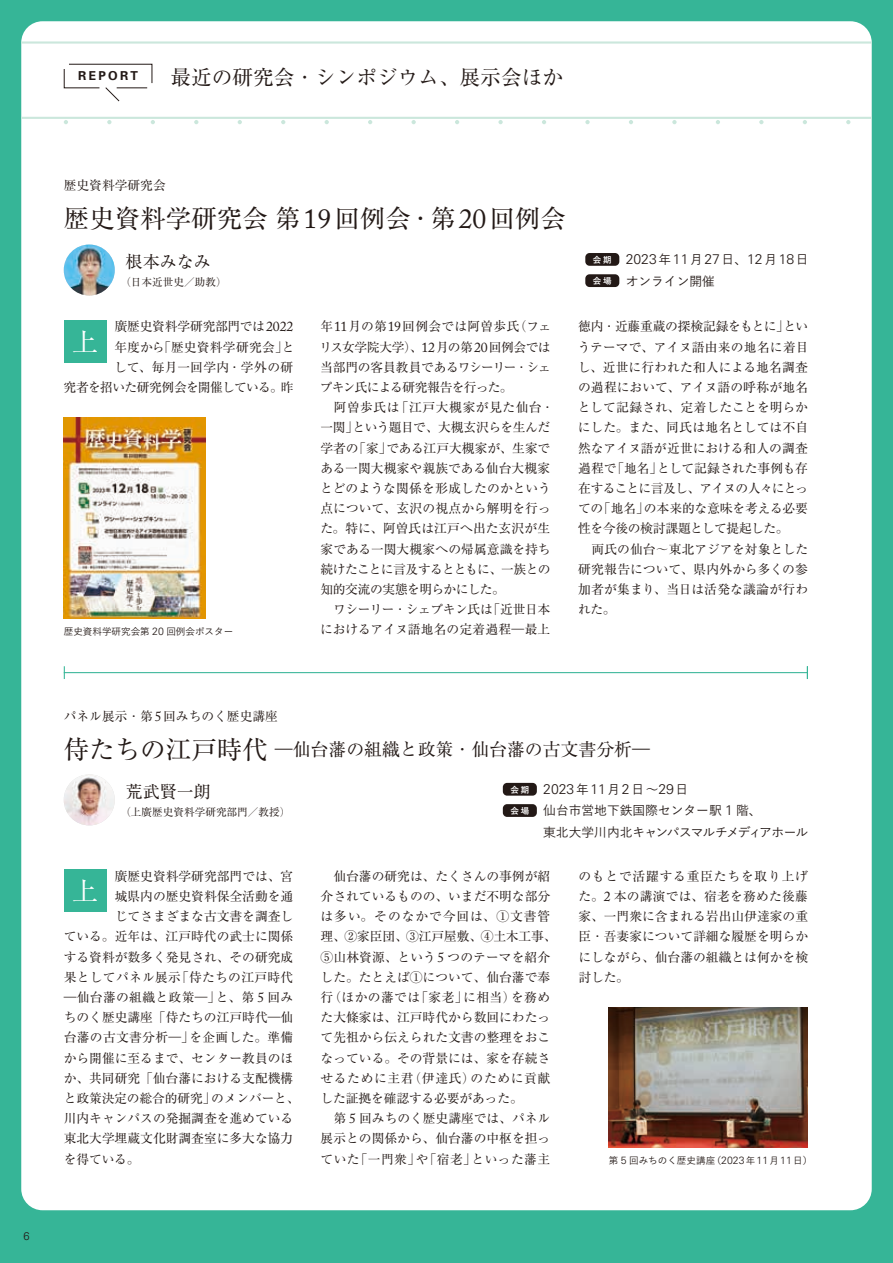
<style>
.page{position:relative;width:893px;height:1263px;background:#36b597}
.page>*{position:absolute;margin:0;border:0;box-sizing:border-box;transform-origin:0 0}
.t1{font:26.55px "Ryumin Pr 6 N";color:#fff}
.t2{font:25.5px "Ryumin Pr 6 N";color:#231916}
.t3{font:20.7px "Ryumin Pr 6 N";color:#231916}
.t4{font:17.85px "Ryumin Pr 6 N";color:#231916}
.t5{font:16.95px "Ryumin Pr 6 N";color:#231916}
.t6{font:300 14.1px "Univers";color:#231916}
.t7{font:12.75px/20.2px "Ryumin Pr 6 N";color:#231916}
.t8{font:12.75px/20.2px "Ryumin Pr 6 N";letter-spacing:-.02em;color:#231916;text-align:right}
.t9{font:12.75px "Ryumin Pr 6 N";letter-spacing:.025em;color:#231916}
.t10{font:500 12.75px/21.3px "Yu Go";color:#231916}
.t11{font:700 12.3px "Univers";letter-spacing:.18em;color:#231916}
.t12{font:300 11.1px "Univers";color:#231916}
.t13{font:10.65px "Ryumin Pr 6 N";color:#231916}
.t14{font:500 9.6px "Yu Go";color:#231916}
.t15{font:700 8.55px "Yu Go";letter-spacing:.2em;color:#fff}
.s1{font-weight:300}
.s2{font-family:"Adobe Caslon Pro";font-size:27.6px}
.s3{font-family:"Yu Go";font-weight:500;font-size:12.75px}
.s4{font-family:"Adobe Caslon Pro";font-size:13.8px}
.s5{font-family:"Univers";font-weight:300;font-size:10.5px}
.s6{font-size:25.5px}
.s7{font-family:"Univers";font-weight:300;font-size:14.1px}
</style>
<div class="page">
<div style="left:21px;top:21px;width:851px;height:1189px;background:#fff;border-radius:21px"></div>
<hr style="left:21px;top:41px;width:851px;height:3px;background:#cbe7dc">
<hr style="left:21px;top:117px;width:851px;height:2px;background:#cbe7dc">
<svg style="left:64px;top:120px;width:4px;height:4px"></svg>
<svg style="left:846px;top:120px;width:4px;height:4px"></svg>
<svg style="left:803px;top:120px;width:4px;height:4px"></svg>
<svg style="left:759px;top:120px;width:4px;height:4px"></svg>
<svg style="left:716px;top:120px;width:4px;height:4px"></svg>
<svg style="left:672px;top:120px;width:5px;height:4px"></svg>
<svg style="left:629px;top:120px;width:4px;height:4px"></svg>
<svg style="left:585px;top:120px;width:5px;height:4px"></svg>
<svg style="left:542px;top:120px;width:4px;height:4px"></svg>
<svg style="left:498px;top:120px;width:5px;height:4px"></svg>
<svg style="left:455px;top:120px;width:4px;height:4px"></svg>
<svg style="left:411px;top:120px;width:5px;height:4px"></svg>
<svg style="left:368px;top:120px;width:4px;height:4px"></svg>
<svg style="left:325px;top:120px;width:4px;height:4px"></svg>
<svg style="left:281px;top:120px;width:4px;height:4px"></svg>
<svg style="left:238px;top:120px;width:4px;height:4px"></svg>
<svg style="left:194px;top:120px;width:4px;height:4px"></svg>
<svg style="left:151px;top:120px;width:4px;height:4px"></svg>
<svg style="left:107px;top:120px;width:4px;height:4px"></svg>
<svg style="left:63px;top:63px;width:90px;height:39px"></svg>
<hr style="left:64px;top:672px;width:744px;height:1px;background:#36b597">
<svg style="left:64px;top:666px;width:1px;height:13px"></svg>
<svg style="left:807px;top:666px;width:1px;height:13px"></svg>
<img style="left:64px;top:774px;width:51px;height:51px;border-radius:26px">
<img style="left:64px;top:244px;width:51px;height:52px;border-radius:26px">
<div style="left:585px;top:253px;width:34px;height:13px;background:#231916;border-radius:4px"></div>
<div style="left:585px;top:274px;width:34px;height:13px;background:#231916;border-radius:4px"></div>
<img style="left:64px;top:417px;width:142px;height:201px">
<div style="left:64px;top:320px;width:42px;height:43px;background:#36b597"></div>
<div style="left:503px;top:783px;width:34px;height:13px;background:#231916;border-radius:4px"></div>
<div style="left:503px;top:804px;width:34px;height:13px;background:#231916;border-radius:4px"></div>
<img style="left:609px;top:1007px;width:198px;height:140px">
<div style="left:64px;top:870px;width:42px;height:42px;background:#36b597"></div>
<p class="t11" style="left:78px;top:68px;width:61px">REPORT</p>
<h3 class="t3" style="left:171px;top:61px;width:394px">最近の研究会<span class="s1">・</span>シンポジウム<span class="s1">、</span>展示会ほか</h3>
<p class="t12" style="left:24px;top:1229px;width:8px">6</p>
<p class="t7" style="left:64px;top:175px;width:104px">歴史資料学研究会</p>
<h2 class="t2" style="left:64px;top:199px;width:504px">歴史資料学研究会第<span class="s2">19</span>回例会<span class="s1">・</span>第<span class="s2">20</span>回例会</h2>
<h3 class="t5" style="left:126px;top:248px;width:87px">根本みなみ</h3>
<p class="t13" style="left:120px;top:273px;width:108px"><span class="s1">（</span>日本近世史<span class="s1">／</span>助教<span class="s1">）</span></p>
<p class="t15" style="left:593px;top:255px;width:20px">会期</p>
<p class="t15" style="left:593px;top:276px;width:20px">会場</p>
<p class="t6" style="left:626px;top:251px;width:184px">2023<span class="s3">年</span>11<span class="s3">月</span>27<span class="s3">日、</span>12<span class="s3">月</span>18<span class="s3">日</span></p>
<p class="t10" style="left:626px;top:269px;width:91px">オンライン開催</p>
<p class="t8" style="left:64px;top:316px;width:232px">廣歴史資料学研究部門では<span class="s4">2022<br></span>年度から<span class="s1">「</span>歴史資料学研究会<span class="s1">」</span>と<br>して<span class="s1">、</span>毎月一回学内<span class="s1">・</span>学外の研<br>究者を招いた研究例会を開催している<span class="s1">。</span>昨</p>
<h1 class="t1" style="left:72px;top:321px;width:28px">上</h1>
<p class="t14" style="left:64px;top:622px;width:171px">歴史資料学研究会第 <span class="s5">20</span> 回例会ポスター</p>
<p class="t7" style="left:320px;top:316px;width:236px">年<span class="s4">11</span>月の第<span class="s4">19</span>回例会では阿曽歩氏<span class="s1">（</span>フェリス女学院大学<span class="s1">）、</span><span class="s4">12</span>月の第<span class="s4">20</span>回例会では当部門の客員教員であるワシーリー<span class="s1">・</span>シェプキン氏による研究報告を行った<span class="s1">。<br></span>　阿曽歩氏は<span class="s1">「</span>江戸大槻家が見た仙台<span class="s1">・</span>一関<span class="s1">」</span>という題目で<span class="s1">、</span>大槻玄沢らを生んだ学者の<span class="s1">「</span>家<span class="s1">」</span>である江戸大槻家が<span class="s1">、</span>生家である一関大槻家や親族である仙台大槻家とどのような関係を形成したのかという点について<span class="s1">、</span>玄沢の視点から解明を行った<span class="s1">。</span>特に<span class="s1">、</span>阿曽氏は江戸へ出た玄沢が生家である一関大槻家への帰属意識を持ち続けたことに言及するとともに<span class="s1">、</span>一族との知的交流の実態を明らかにした<span class="s1">。<br></span>　ワシーリー<span class="s1">・</span>シェプキン氏は<span class="s1">「</span>近世日本におけるアイヌ語地名の定着過程<span class="s1">―</span>最上</p>
<p class="t7" style="left:578px;top:316px;width:232px">徳内<span class="s1">・</span>近藤重蔵の探検記録をもとに<span class="s1">」</span>というテーマで<span class="s1">、</span>アイヌ語由来の地名に着目し<span class="s1">、</span>近世に行われた和人による地名調査の過程において<span class="s1">、</span>アイヌ語の呼称が地名として記録され<span class="s1">、</span>定着したことを明らかにした<span class="s1">。</span>また<span class="s1">、</span>同氏は地名としては不自然なアイヌ語が近世における和人の調査過程で<span class="s1">「</span>地名<span class="s1">」</span>として記録された事例も存在することに言及し<span class="s1">、</span>アイヌの人々にとっての<span class="s1">「</span>地名<span class="s1">」</span>の本来的な意味を考える必要性を今後の検討課題として提起した<span class="s1">。<br></span>　両氏の仙台<span class="s1">～</span>東北アジアを対象とした研究報告について<span class="s1">、</span>県内外から多くの参加者が集まり<span class="s1">、</span>当日は活発な議論が行われた<span class="s1">。</span></p>
<p class="t7" style="left:64px;top:705px;width:216px">パネル展示<span class="s1">・</span>第<span class="s4">5</span>回みちのく歴史講座</p>
<h3 class="t4" style="left:64px;top:735px;width:588px"><span class="s6">侍たちの江戸時代</span> <span class="s1">―</span>仙台藩の組織と政策<span class="s1">・</span>仙台藩の古文書分析<span class="s1">―</span></h3>
<h3 class="t5" style="left:126px;top:778px;width:87px">荒武賢一朗</h3>
<p class="t13" style="left:120px;top:803px;width:172px"><span class="s1">（</span>上廣歴史資料学研究部門<span class="s1">／</span>教授<span class="s1">）</span></p>
<p class="t7" style="left:115px;top:865px;width:180px">廣歴史資料学研究部門では<span class="s1">、</span>宮</p>
<p class="t7" style="left:115px;top:885px;width:180px">城県内の歴史資料保全活動を通</p>
<p class="t7" style="left:115px;top:906px;width:180px">じてさまざまな古文書を調査し</p>
<p class="t7" style="left:64px;top:926px;width:231px">ている<span class="s1">。</span>近年は<span class="s1">、</span>江戸時代の武士に関係</p>
<p class="t7" style="left:64px;top:946px;width:231px">する資料が数多く発見され<span class="s1">、</span>その研究成</p>
<p class="t9" style="left:64px;top:967px;width:231px">果としてパネル展示<span class="s1">「</span>侍たちの江戸時代</p>
<p class="t9" style="left:64px;top:987px;width:231px"><span class="s1">―</span>仙台藩の組織と政策<span class="s1">―」</span>と<span class="s1">、</span>第 <span class="s4">5</span> 回み</p>
<p class="t7" style="left:64px;top:1007px;width:231px">ちのく歴史講座<span class="s1">「</span>侍たちの江戸時代<span class="s1">―</span>仙</p>
<p class="t9" style="left:64px;top:1028px;width:231px">台藩の古文書分析<span class="s1">―」</span>を企画した<span class="s1">。</span>準備</p>
<p class="t7" style="left:64px;top:1047px;width:231px">から開催に至るまで<span class="s1">、</span>センター教員のほ</p>
<p class="t7" style="left:64px;top:1067px;width:231px">か<span class="s1">、</span>共同研究<span class="s1">「</span>仙台藩における支配機構</p>
<p class="t7" style="left:64px;top:1087px;width:237px">と政策決定の総合的研究<span class="s1">」</span>のメンバーと<span class="s1">、</span></p>
<p class="t7" style="left:64px;top:1108px;width:231px">川内キャンパスの発掘調査を進めている</p>
<p class="t7" style="left:64px;top:1128px;width:231px">東北大学埋蔵文化財調査室に多大な協力</p>
<p class="t7" style="left:64px;top:1148px;width:77px">を得ている<span class="s1">。</span></p>
<h1 class="t1" style="left:72px;top:870px;width:28px">上</h1>
<p class="t15" style="left:510px;top:784px;width:20px">会期</p>
<p class="t15" style="left:510px;top:806px;width:20px">会場</p>
<p class="t6" style="left:543px;top:781px;width:147px">2023<span class="s3">年</span>11<span class="s3">月</span>2<span class="s3">日～</span>29<span class="s3">日</span></p>
<p class="t10" style="left:543px;top:798px;width:266px">仙台市営地下鉄国際センター駅 <span class="s7">1</span> 階、<br>東北大学川内北キャンパスマルチメディアホール</p>
<p class="t7" style="left:321px;top:865px;width:238px">　仙台藩の研究は<span class="s1">、</span>たくさんの事例が紹介されているものの<span class="s1">、</span>いまだ不明な部分は多い<span class="s1">。</span>そのなかで今回は<span class="s1">、</span>①文書管理<span class="s1">、</span>②家臣団<span class="s1">、</span>③江戸屋敷<span class="s1">、</span>④土木工事<span class="s1">、<br></span>⑤山林資源<span class="s1">、</span>という<span class="s4">5</span> つのテーマを紹介した<span class="s1">。</span>たとえば①について<span class="s1">、</span>仙台藩で奉行<span class="s1">（</span>ほかの藩では<span class="s1">「</span>家老<span class="s1">」</span>に相当<span class="s1">）</span>を務めた大條家は<span class="s1">、</span>江戸時代から数回にわたって先祖から伝えられた文書の整理をおこなっている<span class="s1">。</span>その背景には<span class="s1">、</span>家を存続させるために主君<span class="s1">（</span>伊達氏<span class="s1">）</span>のために貢献した証拠を確認する必要があった<span class="s1">。<br></span>　第 <span class="s4">5</span> 回みちのく歴史講座では<span class="s1">、</span>パネル展示との関係から<span class="s1">、</span>仙台藩の中枢を担っていた<span class="s1">「</span>一門衆<span class="s1">」</span>や<span class="s1">「</span>宿老<span class="s1">」</span>といった藩主</p>
<p class="t7" style="left:578px;top:865px;width:231px;text-align:justify">のもとで活躍する重臣たちを取り上げた<span class="s1">。</span><span class="s4">2</span> 本の講演では<span class="s1">、</span>宿老を務めた後藤家<span class="s1">、</span>一門衆に含まれる岩出山伊達家の重臣<span class="s1">・</span>吾妻家について詳細な履歴を明らかにしながら<span class="s1">、</span>仙台藩の組織とは何かを検討した<span class="s1">。</span></p>
<p class="t14" style="left:609px;top:1151px;width:205px">第 <span class="s5">5</span> 回みちのく歴史講座（<span class="s5">2023</span>年<span class="s5">11</span>月<span class="s5">11</span>日）</p>
</div>
